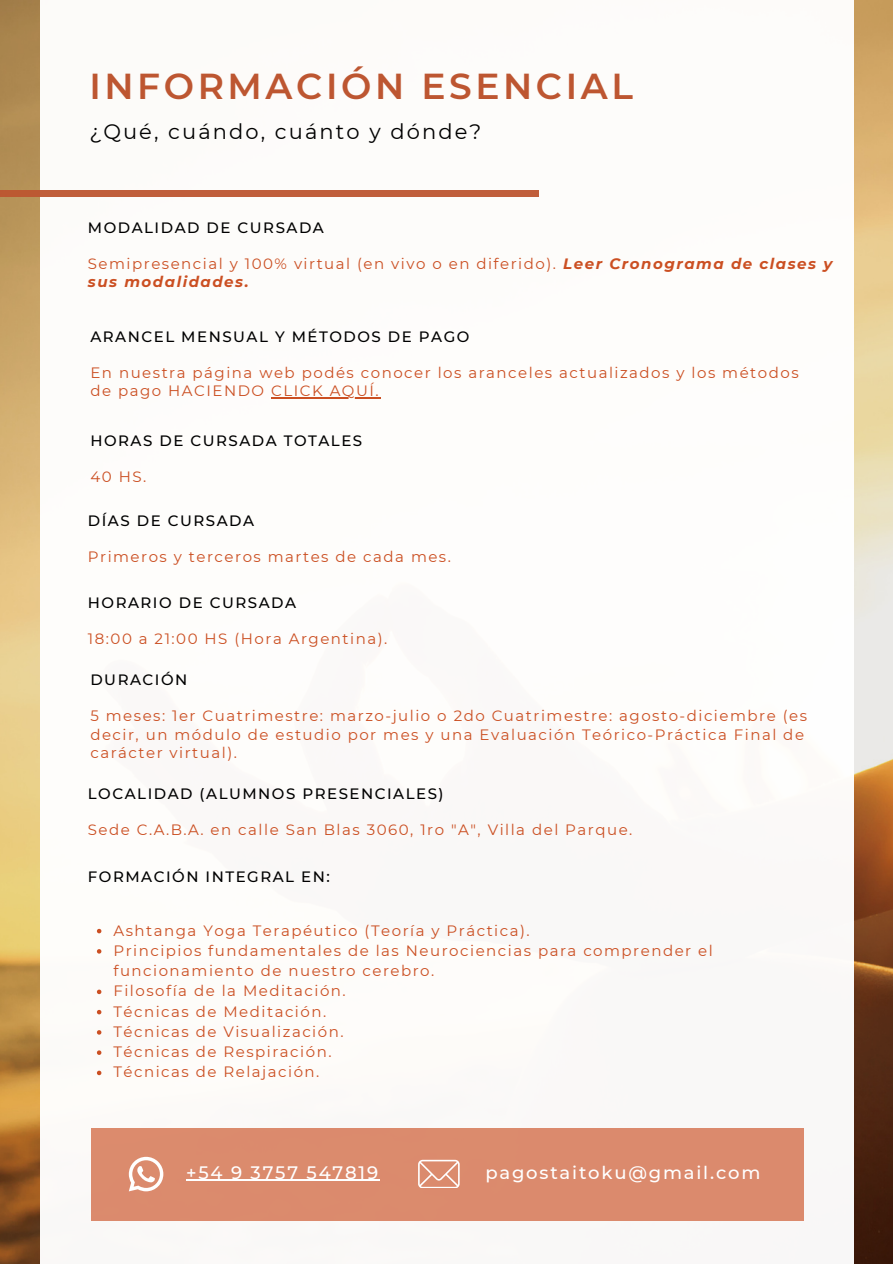
<style>
.page{position:relative;width:893px;height:1264px;background:#fff}
.page>*{position:absolute;margin:0;border:0;box-sizing:border-box;transform-origin:0 0}
.t1{font:600 36px "Montserrat";letter-spacing:.1em;color:#bd5631}
.t2{font:21px "Montserrat";letter-spacing:.1em;color:#000}
.t3{font:500 18px "Montserrat";letter-spacing:.1em;color:#fff}
.t4{font:15px/18px "Montserrat";letter-spacing:.1em;color:#cb4f22}
.t5{font:500 15px "Montserrat";letter-spacing:.1em;color:#000}
.t6{font:italic 700 15px "Montserrat";letter-spacing:.1em;color:#cb4f22}
.s1{font-weight:700;font-style:italic}
</style>
<div class="page">
<img style="left:0;top:0;width:892px;height:1263px">
<div style="left:40px;top:0;width:813px;height:1263px;background:#fff"></div>
<div style="left:0;top:190px;width:539px;height:7px;background:#c05e3b"></div>
<svg style="left:97px;top:928px;width:4px;height:5px"></svg>
<svg style="left:97px;top:949px;width:4px;height:4px"></svg>
<svg style="left:97px;top:989px;width:4px;height:5px"></svg>
<svg style="left:97px;top:1009px;width:4px;height:5px"></svg>
<svg style="left:97px;top:1030px;width:4px;height:4px"></svg>
<svg style="left:97px;top:1050px;width:4px;height:4px"></svg>
<svg style="left:97px;top:1070px;width:4px;height:5px"></svg>
<hr style="left:271px;top:397px;width:109px;height:1px;background:#cb4f22">
<div style="left:91px;top:1128px;width:713px;height:92px;background:#db8a6d"></div>
<svg style="left:129px;top:1156px;width:34px;height:35px"></svg>
<svg style="left:418px;top:1159px;width:41px;height:28px"></svg>
<hr style="left:186px;top:1179px;width:194px;height:1px;background:#fff">
<p class="t1" style="left:89px;top:64px;width:545px">INFORMACIÓN ESENCIAL</p>
<p class="t2" style="left:89px;top:118px;width:393px">¿Qué, cuándo, cuánto y dónde?</p>
<p class="t5" style="left:88px;top:218px;width:237px">MODALIDAD DE CURSADA</p>
<p class="t4" style="left:88px;top:254px;width:746px">Semipresencial y 100% virtual (en vivo o en diferido). <span class="s1">Leer Cronograma de clases y</span></p>
<p class="t6" style="left:88px;top:272px;width:162px">sus modalidades.</p>
<p class="t5" style="left:90px;top:327px;width:380px">ARANCEL MENSUAL Y MÉTODOS DE PAGO</p>
<p class="t4" style="left:90px;top:364px;width:709px">En nuestra página web podés conocer los aranceles actualizados y los métodos de pago HACIENDO CLICK AQUÍ.</p>
<p class="t5" style="left:90px;top:431px;width:273px">HORAS DE CURSADA TOTALES</p>
<p class="t4" style="left:90px;top:467px;width:57px">40 HS.</p>
<p class="t5" style="left:88px;top:511px;width:168px">DÍAS DE CURSADA</p>
<p class="t4" style="left:88px;top:547px;width:364px">Primeros y terceros martes de cada mes.</p>
<p class="t5" style="left:88px;top:593px;width:210px">HORARIO DE CURSADA</p>
<p class="t4" style="left:88px;top:629px;width:301px">18:00 a 21:00 HS (Hora Argentina).</p>
<p class="t5" style="left:90px;top:671px;width:98px">DURACIÓN</p>
<p class="t4" style="left:90px;top:707px;width:718px">5 meses: 1er Cuatrimestre: marzo-julio o 2do Cuatrimestre: agosto-diciembre (es decir, un módulo de estudio por mes y una Evaluación Teórico-Práctica Final de carácter virtual).</p>
<p class="t5" style="left:88px;top:784px;width:357px">LOCALIDAD (ALUMNOS PRESENCIALES)</p>
<p class="t4" style="left:88px;top:820px;width:546px">Sede C.A.B.A. en calle San Blas 3060, 1ro "A", Villa del Parque.</p>
<p class="t5" style="left:88px;top:867px;width:243px">FORMACIÓN INTEGRAL EN:</p>
<p class="t4" style="left:113px;top:921px;width:418px">Ashtanga Yoga Terapéutico (Teoría y Práctica).</p>
<p class="t4" style="left:113px;top:940px;width:601px;line-height:20.2px">Principios fundamentales de las Neurociencias para comprender el funcionamiento de nuestro cerebro.</p>
<p class="t4" style="left:113px;top:982px;width:234px">Filosofía de la Meditación.</p>
<p class="t4" style="left:113px;top:1002px;width:214px">Técnicas de Meditación.</p>
<p class="t4" style="left:113px;top:1022px;width:232px">Técnicas de Visualización.</p>
<p class="t4" style="left:113px;top:1042px;width:219px">Técnicas de Respiración.</p>
<p class="t4" style="left:113px;top:1063px;width:207px">Técnicas de Relajación.</p>
<p class="t3" style="left:186px;top:1161px;width:193px">+54 9 3757 547819</p>
<p class="t3" style="left:485px;top:1161px;width:276px">pagostaitoku@gmail.com</p>
</div>
